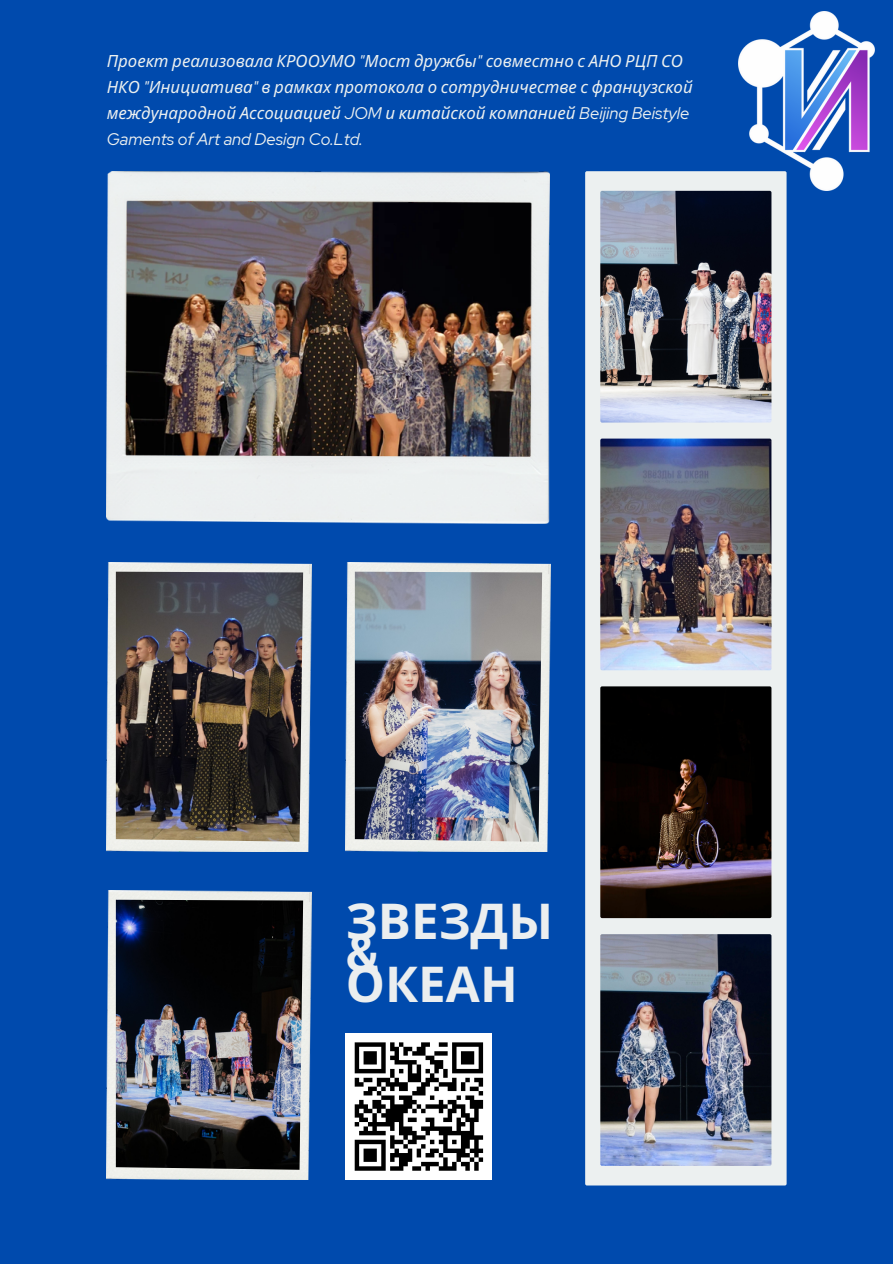
<style>
.page{position:relative;width:893px;height:1264px;background:#fff}
.page>*{position:absolute;margin:0;border:0;box-sizing:border-box;transform-origin:0 0}
.t1{font:700 49.35px "Noto Sans";color:#ebeeef}
.t2{font:700 49.35px "Canva Sans";color:#ebeeef}
.t3{font:italic 16.8px/25.8px "Noto Sans";color:#ecf0f0}
.s1{font-family:"Red Hat Display"}
</style>
<div class="page">
<div style="left:0;top:0;width:892px;height:1263px;background:#004aad"></div>
<div style="left:585px;top:171px;width:201px;height:1014px;background:#ecf0f0;border-radius:2px"></div>
<img style="left:600px;top:934px;width:171px;height:231px;border-radius:2px">
<img style="left:600px;top:686px;width:171px;height:232px;border-radius:2px">
<img style="left:600px;top:191px;width:171px;height:231px;border-radius:2px">
<img style="left:600px;top:438px;width:171px;height:232px;border-radius:2px">
<img style="left:107px;top:171px;width:443px;height:352px">
<img style="left:107px;top:563px;width:204px;height:288px">
<img style="left:116px;top:571px;width:187px;height:270px">
<img style="left:346px;top:563px;width:204px;height:288px">
<img style="left:355px;top:571px;width:187px;height:270px">
<img style="left:107px;top:890px;width:204px;height:289px">
<img style="left:116px;top:899px;width:187px;height:270px">
<img style="left:738px;top:11px;width:136px;height:179px">
<div style="left:346px;top:1033px;width:146px;height:146px;background:#fff"></div>
<svg style="left:354px;top:1042px;width:130px;height:129px"></svg>
<p class="t3" style="left:107px;top:48px;width:587px">Проект реализовала КРООУМО <span class="s1">"</span>Мост дружбы<span class="s1">"</span> совместно с АНО РЦП СО НКО <span class="s1">"</span>Инициатива<span class="s1">"</span> в рамках протокола о сотрудничестве с французской международной Ассоциацией <span class="s1">JOM</span> и китайской компанией <span class="s1">Beijing Beistyle Gaments of Art and Design Co.Ltd.</span></p>
<p class="t1" style="left:346px;top:886px;width:209px">ЗВЕЗДЫ</p>
<p class="t2" style="left:346px;top:917px;width:34px">&amp;</p>
<p class="t1" style="left:346px;top:949px;width:173px">ОКЕАН</p>
</div>
